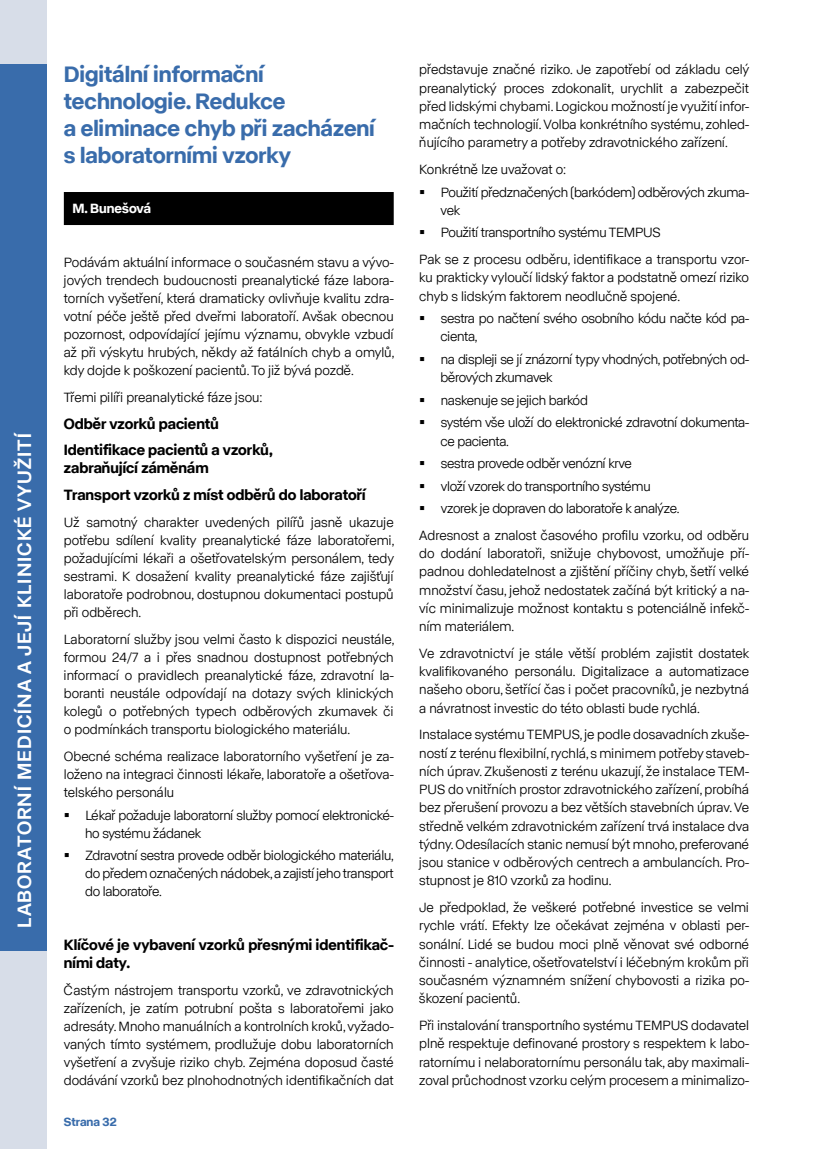
<style>
.page{position:relative;width:813px;height:1149px;background:#fff}
.page>*{position:absolute;margin:0;border:0;box-sizing:border-box;transform-origin:0 0}
.t1{font:700 22.5px/27.2px "ABC Normal";color:#396cab}
.t2{font:500 19.5px "ABC Normal";letter-spacing:.05em;color:#fff}
.t3{font:700 15px/26.5px "ABC Normal";color:#000}
.t4{font:13.5px/18.3px "ABC Normal";letter-spacing:-.01em;color:#000;text-align:justify}
.t5{font:700 13.5px "ABC Normal";color:#fff}
.t6{font:700 12px "ABC Normal";color:#396cab}
</style>
<div class="page">
<div style="left:0;top:950px;width:47px;height:198px;background:#d7dde8"></div>
<div style="left:0;top:64px;width:47px;height:886px;background:#396cab"></div>
<div style="left:0;top:0;width:47px;height:64px;background:#d7dde8"></div>
<div style="left:64px;top:192px;width:329px;height:33px;background:#000"></div>
<h2 class="t2" style="left:11px;top:927px;width:496px;rotate:-90deg">LABORATORNÍ MEDICÍNA A JEJÍ KLINICKÉ VYUŽITÍ</h2>
<h1 class="t1" style="left:64px;top:59px;width:312px">Digitální informační technologie. Redukce<br>a eliminace chyb při zacházení s laboratorními vzorky</h1>
<p class="t5" style="left:72px;top:199px;width:80px">M. Bunešová</p>
<p class="t4" style="left:64px;top:252px;width:332px">Podávám aktuální informace o současném stavu a vývo&shy;jových trendech budoucnosti preanalytické fáze labora&shy;torních vyšetření, která dramaticky ovlivňuje kvalitu zdra&shy;votní péče ještě před dveřmi laboratoří. Avšak obecnou pozornost, odpovídající jejímu významu, obvykle vzbudí až při výskytu hrubých, někdy až fatálních chyb a omylů, kdy dojde k poškození pacientů. To již bývá pozdě.</p>
<p class="t4" style="left:64px;top:387px;width:200px">Třemi pilíři preanalytické fáze jsou:</p>
<p class="t3" style="left:64px;top:409px;width:210px">Odběr vzorků pacientů<br>Identifikace pacientů a vzorků,</p>
<p class="t3" style="left:64px;top:454px;width:303px">zabraňující záměnám<br>Transport vzorků z míst odběrů do laboratoří</p>
<p class="t4" style="left:64px;top:512px;width:332px">Už samotný charakter uvedených pilířů jasně ukazuje potřebu sdílení kvality preanalytické fáze laboratořemi, požadujícími lékaři a ošetřovatelským personálem, tedy sestrami. K dosažení kvality preanalytické fáze zajišťují laboratoře podrobnou, dostupnou dokumentaci postupů při odběrech.</p>
<p class="t4" style="left:64px;top:629px;width:332px">Laboratorní služby jsou velmi často k dispozici neustále, formou 24/7 a i přes snadnou dostupnost potřebných informací o pravidlech preanalytické fáze, zdravotní la&shy;boranti neustále odpovídají na dotazy svých klinických kolegů o potřebných typech odběrových zkumavek či o podmínkách transportu biologického materiálu.</p>
<p class="t4" style="left:64px;top:746px;width:331px">Obecné schéma realizace laboratorního vyšetření je za&shy;loženo na integraci činnosti lékaře, laboratoře a ošetřova&shy;telského personálu</p>
<p class="t4" style="left:85px;top:804px;width:310px">Lékař požaduje laboratorní služby pomocí elektronické&shy;ho systému žádanek</p>
<p class="t4" style="left:85px;top:845px;width:310px">Zdravotní sestra provede odběr biologického materiálu, do předem označených nádobek, a zajistí jeho transport do laboratoře.</p>
<p class="t3" style="left:64px;top:934px;width:331px;line-height:18.1px">Klíčové je vybavení vzorků přesnými identifikač&shy;ními daty.</p>
<p class="t4" style="left:64px;top:979px;width:331px">Častým nástrojem transportu vzorků, ve zdravotnických zařízeních, je zatím potrubní pošta s laboratořemi jako adresáty. Mnoho manuálních a kontrolních kroků, vyžado&shy;vaných tímto systémem, prodlužuje dobu laboratorních vyšetření a zvyšuje riziko chyb. Zejména doposud časté dodávání vzorků bez plnohodnotných identifikačních dat</p>
<p class="t6" style="left:64px;top:1112px;width:54px">Strana 32</p>
<p class="t4" style="left:419px;top:60px;width:331px">představuje značné riziko. Je zapotřebí od základu celý preanalytický proces zdokonalit, urychlit a zabezpečit před lidskými chybami. Logickou možností je využití infor&shy;mačních technologií. Volba konkrétního systému, zohled&shy;ňujícího parametry a potřeby zdravotnického zařízení.</p>
<p class="t4" style="left:440px;top:157px;width:310px;line-height:22.5px;text-indent:-22px">Konkrétně lze uvažovat o:<br>Použití předznačených (barkódem) odběrových zkuma-</p>
<p class="t4" style="left:440px;top:198px;width:221px;line-height:22.5px">vek<br>Použití transportního systému TEMPUS</p>
<p class="t4" style="left:419px;top:249px;width:331px">Pak se z procesu odběru, identifikace a transportu vzor&shy;ku prakticky vyloučí lidský faktor a podstatně omezí riziko chyb s lidským faktorem neodlučně spojené.</p>
<p class="t4" style="left:440px;top:308px;width:310px">sestra po načtení svého osobního kódu načte kód pa&shy;cienta,</p>
<p class="t4" style="left:440px;top:349px;width:310px">na displeji se jí znázorní typy vhodných, potřebných od&shy;běrových zkumavek</p>
<p class="t4" style="left:440px;top:388px;width:310px;line-height:22.5px">naskenuje se jejich barkód<br>systém vše uloží do elektronické zdravotní dokumenta-</p>
<p class="t4" style="left:440px;top:428px;width:240px;line-height:22.5px;text-align:left">ce pacienta.<br>sestra provede odběr venózní krve<br>vloží vzorek do transportního systému vzorek je dopraven do laboratoře k analýze.</p>
<p class="t4" style="left:419px;top:525px;width:331px">Adresnost a znalost časového profilu vzorku, od odběru do dodání laboratoři, snižuje chybovost, umožňuje pří&shy;padnou dohledatelnost a zjištění příčiny chyb, šetří velké množství času, jehož nedostatek začíná být kritický a na&shy;víc minimalizuje možnost kontaktu s potenciálně infekč&shy;ním materiálem.</p>
<p class="t4" style="left:419px;top:643px;width:331px">Ve zdravotnictví je stále větší problém zajistit dostatek kvalifikovaného personálu. Digitalizace a automatizace našeho oboru, šetřící čas i počet pracovníků, je nezbytná a návratnost investic do této oblasti bude rychlá.</p>
<p class="t4" style="left:419px;top:724px;width:331px">Instalace systému TEMPUS, je podle dosavadních zkuše&shy;ností z terénu flexibilní, rychlá, s minimem potřeby staveb&shy;ních úprav. Zkušenosti z terénu ukazují, že instalace TEM-PUS do vnitřních prostor zdravotnického zařízení, probíhá bez přerušení provozu a bez větších stavebních úprav. Ve středně velkém zdravotnickém zařízení trvá instalace dva týdny. Odesílacích stanic nemusí být mnoho, preferované jsou stanice v odběrových centrech a ambulancích. Pro&shy;stupnost je 810 vzorků za hodinu.</p>
<p class="t4" style="left:419px;top:897px;width:331px">Je předpoklad, že veškeré potřebné investice se velmi rychle vrátí. Efekty lze očekávat zejména v oblasti per&shy;sonální. Lidé se budou moci plně věnovat své odborné činnosti - analytice, ošetřovatelství i léčebným krokům při současném významném snížení chybovosti a rizika po&shy;škození pacientů.</p>
<p class="t4" style="left:419px;top:1015px;width:331px">Při instalování transportního systému TEMPUS dodavatel plně respektuje definované prostory s respektem k labo&shy;ratornímu i nelaboratornímu personálu tak, aby maximali&shy;zoval průchodnost vzorku celým procesem a minimalizo-</p>
</div>
